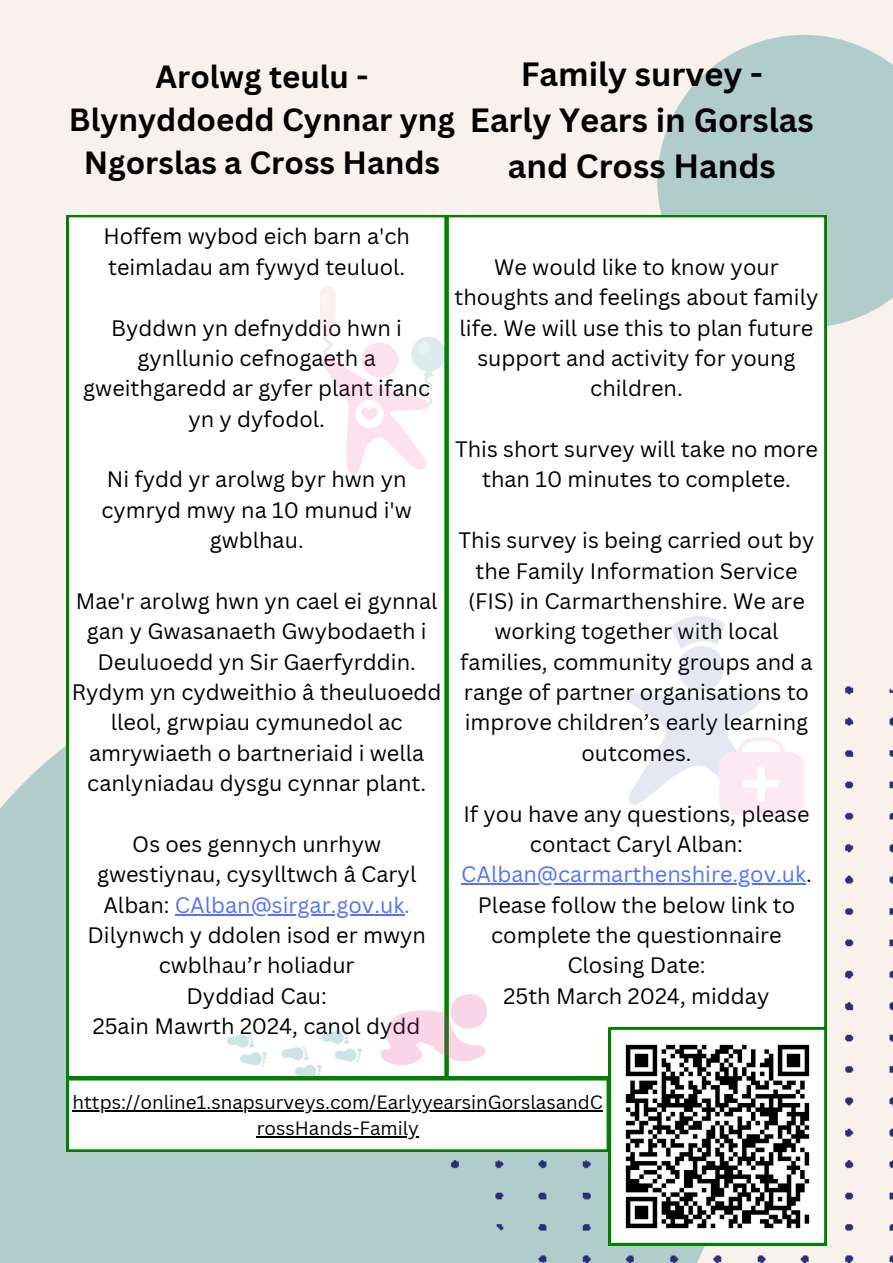
<style>
.page{position:relative;width:893px;height:1263px;background:#f9f1eb}
.page>*{position:absolute;margin:0;border:0;box-sizing:border-box;transform-origin:0 0}
.t1{font:700 32.78px/45.8px "Canva Sans";color:#000;text-align:center}
.t2{font:700 31.2px/43.3px "Canva Sans";color:#000;text-align:center}
.t3{font:21.75px/30.4px "Canva Sans";color:#000;text-align:center}
.t4{font:18.75px "Canva Sans";color:#000}
.s1{color:#5271ff}
</style>
<div class="page">
<svg style="left:657px;top:35px;width:236px;height:293px;background:#b9d0ce"></svg>
<div style="left:0;top:659px;width:739px;height:604px;background:#b0cccb"></div>
<img style="left:409px;top:659px;width:484px;height:604px">
<div style="left:67px;top:215px;width:379px;height:863px;background:#fff"></div>
<hr style="left:175px;top:914px;width:229px;height:1px;background:#5271ff">
<div style="left:446px;top:215px;width:380px;height:863px;background:#fff"></div>
<hr style="left:461px;top:883px;width:345px;height:2px;background:#5271ff">
<svg style="left:67px;top:1078px;width:541px;height:73px;background:#eef6ee"></svg>
<hr style="left:73px;top:1110px;width:530px;height:2px;background:#000">
<hr style="left:257px;top:1136px;width:162px;height:2px;background:#000">
<svg style="left:609px;top:1027px;width:217px;height:218px;background:#989d98"></svg>
<img style="left:228px;top:995px;width:258px;height:83px">
<img style="left:321px;top:287px;width:125px;height:188px">
<img style="left:628px;top:617px;width:176px;height:198px">
<p class="t2" style="left:69px;top:54px;width:387px">Arolwg teulu -<br>Blynyddoedd Cynnar yng<br>Ngorslas a Cross Hands</p>
<p class="t1" style="left:470px;top:51px;width:345px">Family survey -<br>Early Years in Gorslas and Cross Hands</p>
<h1 class="t3" style="left:103px;top:221px;width:308px;text-align:left">Hoffem wybod eich barn a'ch teimladau am fywyd teuluol.</h1>
<h1 class="t3" style="left:83px;top:312px;width:348px">Byddwn yn defnyddio hwn i gynllunio cefnogaeth a gweithgaredd ar gyfer plant ifanc yn y dyfodol.</h1>
<h2 class="t3" style="left:101px;top:464px;width:312px">Ni fydd yr arolwg byr hwn yn cymryd mwy na 10 munud i'w gwblhau.</h2>
<h2 class="t3" style="left:72px;top:585px;width:371px">Mae'r arolwg hwn yn cael ei gynnal gan y Gwasanaeth Gwybodaeth i<br>Deuluoedd yn Sir Gaerfyrddin.<br>Rydym yn cydweithio â theuluoedd lleol, grwpiau cymunedol ac amrywiaeth o bartneriaid i wella canlyniadau dysgu cynnar plant.</h2>
<h2 class="t3" style="left:97px;top:828px;width:321px">Os oes gennych unrhyw gwestiynau, cysylltwch â Caryl<br>Alban: <span class="s1">CAlban@sirgar.gov.uk.</span></h2>
<h2 class="t3" style="left:87px;top:919px;width:340px">Dilynwch y ddolen isod er mwyn cwblhau’r holiadur<br>Dyddiad Cau:<br>25ain Mawrth 2024, canol dydd</h2>
<h2 class="t3" style="left:454px;top:251px;width:365px">We would like to know your thoughts and feelings about family life. We will use this to plan future support and activity for young children.</h2>
<p class="t3" style="left:455px;top:433px;width:364px">This short survey will take no more than 10 minutes to complete.</p>
<h2 class="t3" style="left:458px;top:524px;width:358px">This survey is being carried out by the Family Information Service (FIS) in Carmarthenshire. We are working together with local families, community groups and a range of partner organisations to improve children’s early learning outcomes.</h2>
<h2 class="t3" style="left:463px;top:798px;width:348px">If you have any questions, please contact Caryl Alban:</h2>
<h2 class="t3" style="left:461px;top:859px;width:352px"><span class="s1">CAlban@carmarthenshire.gov.uk</span>.<br>Please follow the below link to complete the questionnaire<br>Closing Date:<br>25th March 2024, midday</h2>
<h2 class="t4" style="left:73px;top:1089px;width:532px">https://online1.snapsurveys.com/EarlyyearsinGorslasandC</h2>
<p class="t4" style="left:257px;top:1115px;width:164px">rossHands-Family</p>
</div>
